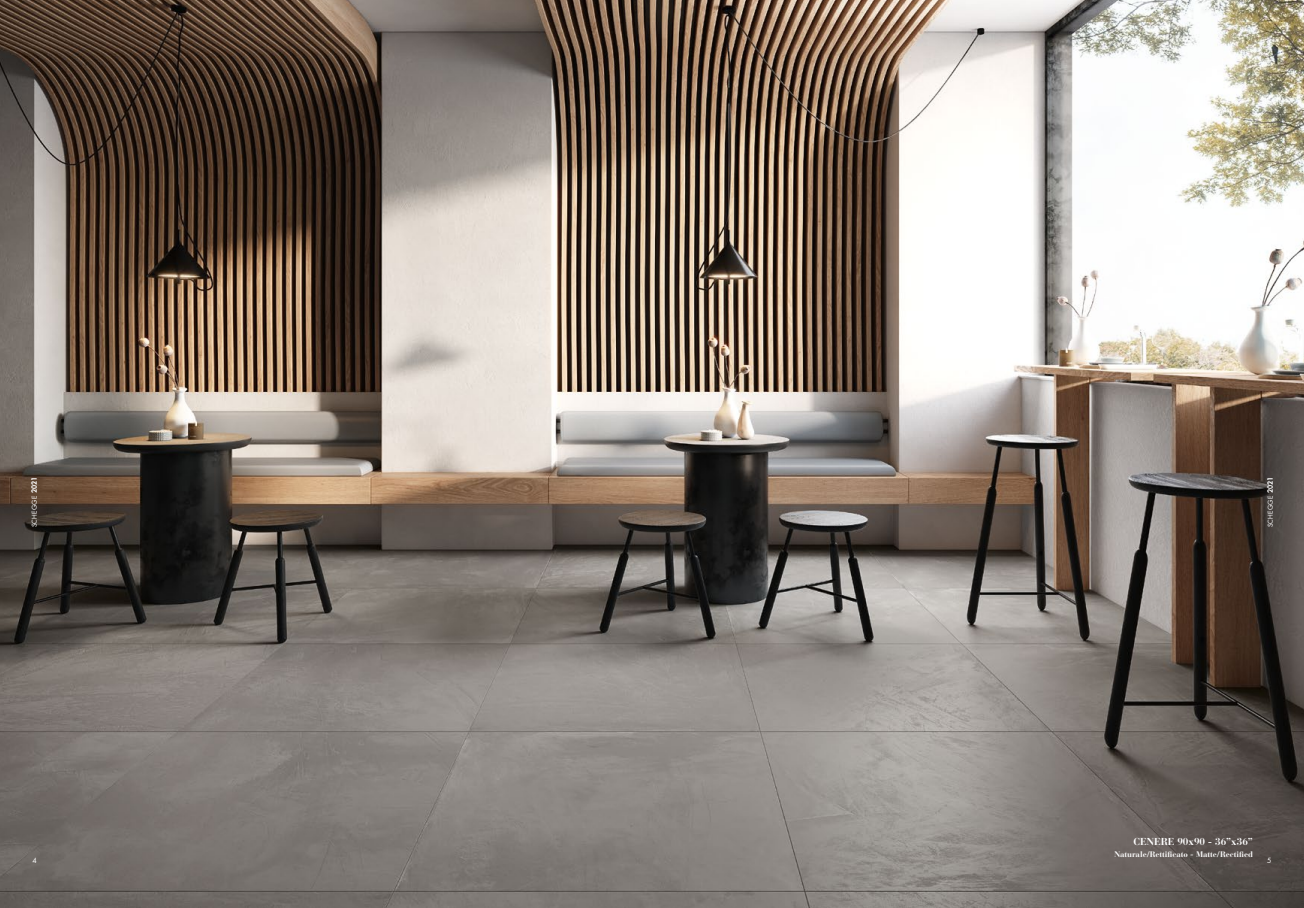
<style>
.page{position:relative;width:1304px;height:908px;background:#fff}
.page>*{position:absolute;margin:0;border:0;box-sizing:border-box;transform-origin:0 0}
.t1{font:700 10px "Bauer Bodoni Std";color:#fff}
.t2{font:700 8px "Bauer Bodoni Std";color:#fff}
.t3{font:7px "Futura Std";color:#fff}
.t4{font:6.5px "Futura Std";letter-spacing:.025em;color:#fff}
.s1{font-weight:800;font-size:7px}
</style>
<div class="page">
<img style="left:0;top:0;width:1304px;height:907px">
<p class="t4" style="left:30px;top:527px;width:52px;rotate:-90deg">SCHEGGE <span class="s1">2021</span></p>
<p class="t4" style="left:1266px;top:527px;width:52px;rotate:-90deg">SCHEGGE <span class="s1">2021</span></p>
<p class="t1" style="left:1133px;top:835px;width:121px">CENERE 90x90 - 36”x36”</p>
<p class="t2" style="left:1114px;top:848px;width:140px">Naturale/Rettificato - Matte/Rectified</p>
<p class="t3" style="left:33px;top:855px;width:6px">4</p>
<p class="t3" style="left:1267px;top:855px;width:6px">5</p>
</div>
